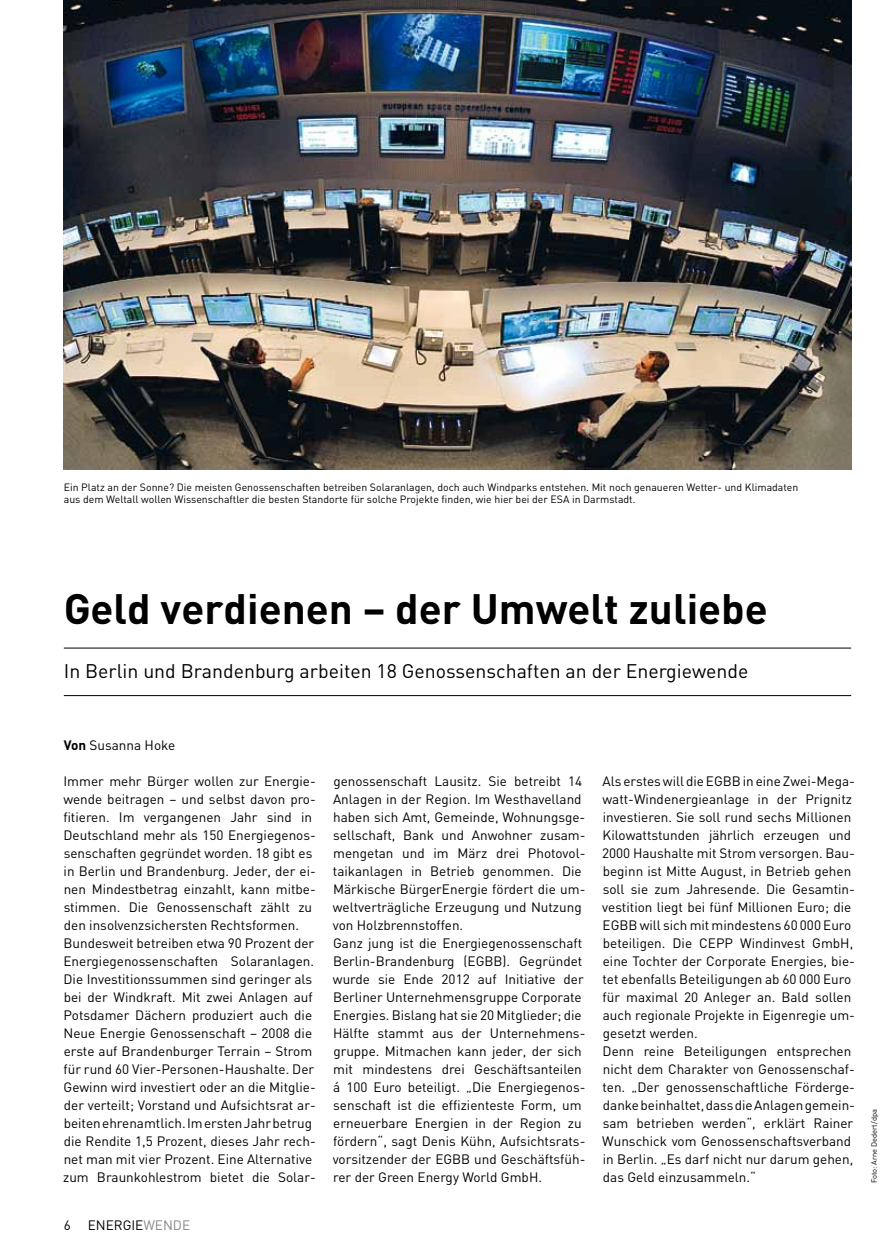
<style>
.page{position:relative;width:893px;height:1259px;background:#fff}
.page>*{position:absolute;margin:0;border:0;box-sizing:border-box;transform-origin:0 0}
.t1{font:700 42px "DIN";color:#000}
.t2{font:19.5px "DIN";color:#000}
.t3{font:13.5px/18px "DIN";color:#000}
.t4{font:10.5px/12.8px "DIN";color:#000}
.t5{font:7.5px "DIN";color:#000}
.s1{font-weight:700}
.s2{color:#87888a}
</style>
<div class="page">
<hr style="left:64px;top:648px;width:786px;height:1px;background:#000">
<hr style="left:64px;top:695px;width:786px;height:1px;background:#000">
<img style="left:64px;top:0;width:786px;height:470px">
<p class="t4" style="left:64px;top:481px;width:735px">Ein Platz an der Sonne? Die meisten Genossenschaften betreiben Solaranlagen, doch auch Windparks entstehen. Mit noch genaueren Wetter- und Klimadaten aus dem Weltall wollen Wissenschaftler die besten Standorte für solche Projekte finden, wie hier bei der ESA in Darmstadt.</p>
<h1 class="t1" style="left:64px;top:581px;width:705px">Geld verdienen – der Umwelt zuliebe</h1>
<h2 class="t2" style="left:64px;top:660px;width:685px">In Berlin und Brandenburg arbeiten 18 Genossenschaften an der Energiewende</h2>
<p class="t3" style="left:64px;top:736px;width:113px"><span class="s1">Von</span> Susanna Hoke</p>
<p class="t3" style="left:63px;top:772px;width:254px">Immer mehr Bürger wollen zur Energie&shy;wende beitragen – und selbst davon pro&shy;fitieren. Im vergangenen Jahr sind in Deutschland mehr als 150 Energiegenos&shy;senschaften gegründet worden. 18 gibt es in Berlin und Brandenburg. Jeder, der ei&shy;nen Mindestbetrag einzahlt, kann mitbe&shy;stimmen. Die Genossenschaft zählt zu den insolvenzsichersten Rechtsformen.<br>Bundesweit betreiben etwa 90 Prozent der Energiegenossenschaften Solaranlagen.<br>Die Investitionssummen sind geringer als bei der Windkraft. Mit zwei Anlagen auf Potsdamer Dächern produziert auch die Neue Energie Genossenschaft – 2008 die erste auf Brandenburger Terrain – Strom für rund 60 Vier-Personen-Haushalte. Der Gewinn wird investiert oder an die Mitglie&shy;der verteilt; Vorstand und Aufsichtsrat ar&shy;beiten ehrenamtlich. Im ersten Jahr betrug die Rendite 1,5 Prozent, dieses Jahr rech&shy;net man mit vier Prozent. Eine Alternative zum Braunkohlestrom bietet die Solar-</p>
<p class="t3" style="left:332px;top:772px;width:254px">genossenschaft Lausitz. Sie betreibt 14<br>Anlagen in der Region. Im Westhavelland haben sich Amt, Gemeinde, Wohnungsge&shy;sellschaft, Bank und Anwohner zusam&shy;mengetan und im März drei Photovol&shy;taikanlagen in Betrieb genommen. Die Märkische BürgerEnergie fördert die um&shy;weltverträgliche Erzeugung und Nutzung von Holzbrennstoffen.<br>Ganz jung ist die Energiegenossenschaft Berlin-Brandenburg (EGBB). Gegründet wurde sie Ende 2012 auf Initiative der Berliner Unternehmensgruppe Corporate Energies. Bislang hat sie 20 Mitglieder; die Hälfte stammt aus der Unternehmens&shy;gruppe. Mitmachen kann jeder, der sich mit mindestens drei Geschäftsanteilen á 100 Euro beteiligt. „Die Energiegenos&shy;senschaft ist die effizienteste Form, um erneuerbare Energien in der Region zu fördern“, sagt Denis Kühn, Aufsichtsrats&shy;vorsitzender der EGBB und Geschäftsfüh&shy;rer der Green Energy World GmbH.</p>
<p class="t3" style="left:601px;top:772px;width:254px">Als erstes will die EGBB in eine Zwei-Mega&shy;watt-Windenergieanlage in der Prignitz investieren. Sie soll rund sechs Millionen Kilowattstunden jährlich erzeugen und 2000 Haushalte mit Strom versorgen. Bau&shy;beginn ist Mitte August, in Betrieb gehen soll sie zum Jahresende. Die Gesamtin-- vestition liegt bei fünf Millionen Euro; die EGBB will sich mit mindestens 60 000 Euro beteiligen. Die CEPP Windinvest GmbH, eine Tochter der Corporate Energies, bie&shy;tet ebenfalls Beteiligungen ab 60 000 Euro für maximal 20 Anleger an. Bald sollen auch regionale Projekte in Eigenregie um&shy;gesetzt werden.<br>Denn reine Beteiligungen entsprechen nicht dem Charakter von Genossenschaf&shy;ten. „Der genossenschaftliche Förderge&shy;danke beinhaltet, dass die Anlagen gemein&shy;sam betrieben werden“, erklärt Rainer Wunschick vom Genossenschaftsverband in Berlin. „Es darf nicht nur darum gehen, das Geld einzusammeln.“</p>
<p class="t3" style="left:64px;top:1216px;width:128px">6 ENERGIE<span class="s2">WENDE</span></p>
<p class="t5" style="left:869px;top:1183px;width:75px;rotate:-90deg">Foto: Arne Dedert/dpa</p>
</div>
